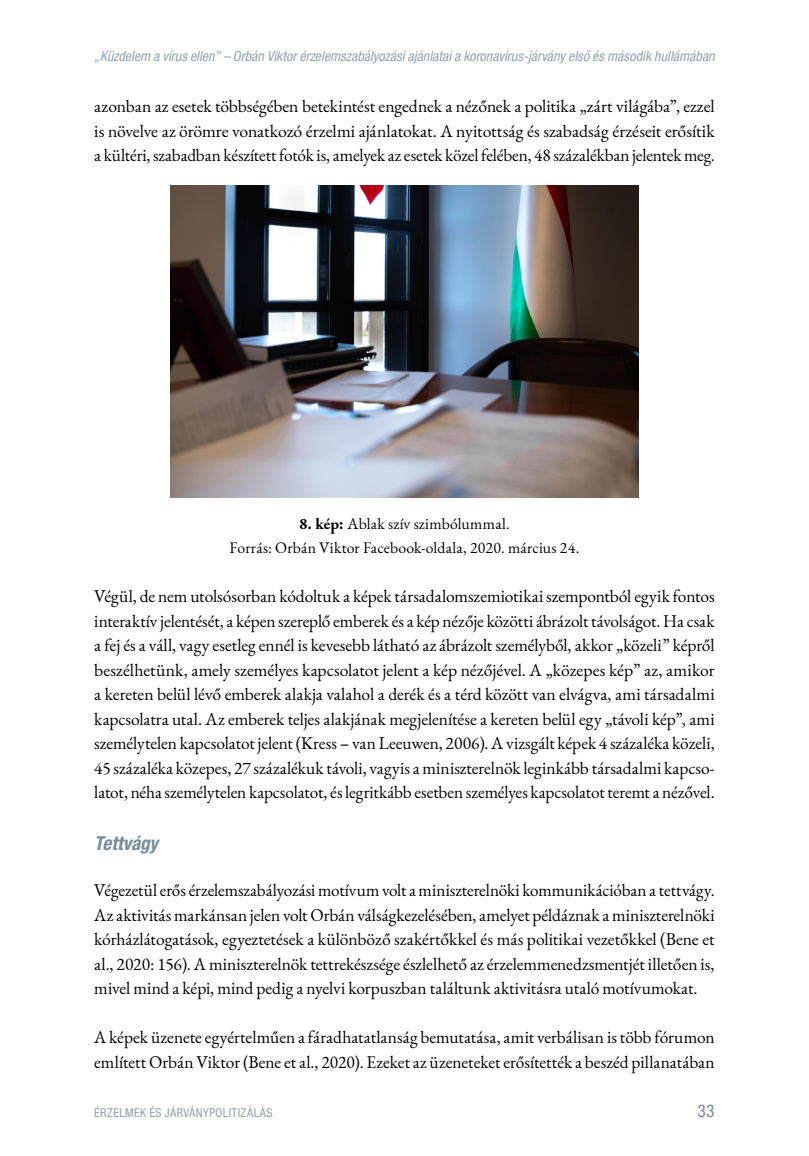
<style>
.page{position:relative;width:809px;height:1156px;background:#fff}
.page>*{position:absolute;margin:0;border:0;box-sizing:border-box;transform-origin:0 0}
.t1{font:italic 700 condensed 19.25px "Helvetica Neue LT Pro";letter-spacing:-.005em;color:#758d9a}
.t2{font:17.5px/24.5px "EB Garamond";letter-spacing:-.005em;color:#000;text-align:justify}
.t3{font:condensed 17.5px "Helvetica Neue LT Pro";color:#758d9a}
.t4{font:15.75px/24.5px "EB Garamond";letter-spacing:.01em;color:#000;text-align:center}
.t5{font:italic condensed 14px "Helvetica Neue LT Pro";letter-spacing:.005em;color:#8fa4b0}
.t6{font:condensed 12.25px "Helvetica Neue LT Pro";letter-spacing:.035em;color:#8fa4b0}
.s1{font-weight:700}
</style>
<div class="page">
<img style="left:170px;top:185px;width:469px;height:313px">
<p class="t5" style="left:94px;top:48px;width:622px">„Küzdelem a vírus ellen” – Orbán Viktor érzelemszabályozási ajánlatai a koronavírus-járvány első és második hullámában</p>
<p class="t2" style="left:94px;top:94px;width:622px">azonban az esetek többségében betekintést engednek a nézőnek a politika „zárt világába”, ezzel is növelve az örömre vonatkozó érzelmi ajánlatokat. A nyitottság és szabadság érzéseit erősítik a kültéri, szabadban készített fotók is, amelyek az esetek közel felében, 48 százalékban jelentek meg.</p>
<p class="t4" style="left:230px;top:511px;width:351px"><span class="s1">8. kép:</span> Ablak szív szimbólummal.<br>Forrás: Orbán Viktor Facebook-oldala, 2020. március 24.</p>
<p class="t2" style="left:94px;top:584px;width:622px">Végül, de nem utolsósorban kódoltuk a képek társadalomszemiotikai szempontból egyik fontos interaktív jelentését, a képen szereplő emberek és a kép nézője közötti ábrázolt távolságot. Ha csak a fej és a váll, vagy esetleg ennél is kevesebb látható az ábrázolt személyből, akkor „közeli” képről beszélhetünk, amely személyes kapcsolatot jelent a kép nézőjével. A „közepes kép” az, amikor a kereten belül lévő emberek alakja valahol a derék és a térd között van elvágva, ami társadalmi kapcsolatra utal. Az emberek teljes alakjának megjelenítése a kereten belül egy „távoli kép”, ami személytelen kapcsolatot jelent (Kress – van Leeuwen, 2006). A vizsgált képek 4 százaléka közeli, 45 százaléka közepes, 27 százalékuk távoli, vagyis a miniszterelnök leginkább társadalmi kapcso&shy;latot, néha személytelen kapcsolatot, és legritkább esetben személyes kapcsolatot teremt a nézővel.</p>
<p class="t1" style="left:94px;top:831px;width:65px">Tettvágy</p>
<p class="t2" style="left:94px;top:878px;width:622px">Végezetül erős érzelemszabályozási motívum volt a miniszterelnöki kommunikációban a tettvágy.<br>Az aktivitás markánsan jelen volt Orbán válságkezelésében, amelyet példáznak a miniszterelnöki kórházlátogatások, egyeztetések a különböző szakértőkkel és más politikai vezetőkkel (Bene et al., 2020: 156). A miniszterelnök tettrekészsége észlelhető az érzelemmenedzsmentjét illetően is, mivel mind a képi, mind pedig a nyelvi korpuszban találtunk aktivitásra utaló motívumokat.</p>
<p class="t2" style="left:94px;top:1025px;width:622px">A képek üzenete egyértelműen a fáradhatatlanság bemutatása, amit verbálisan is több fórumon említett Orbán Viktor (Bene et al., 2020). Ezeket az üzeneteket erősítették a beszéd pillanatában</p>
<p class="t6" style="left:94px;top:1105px;width:180px">ÉRZELMEK ÉS JÁRVÁNYPOLITIZÁLÁS</p>
<p class="t3" style="left:697px;top:1100px;width:19px">33</p>
</div>
